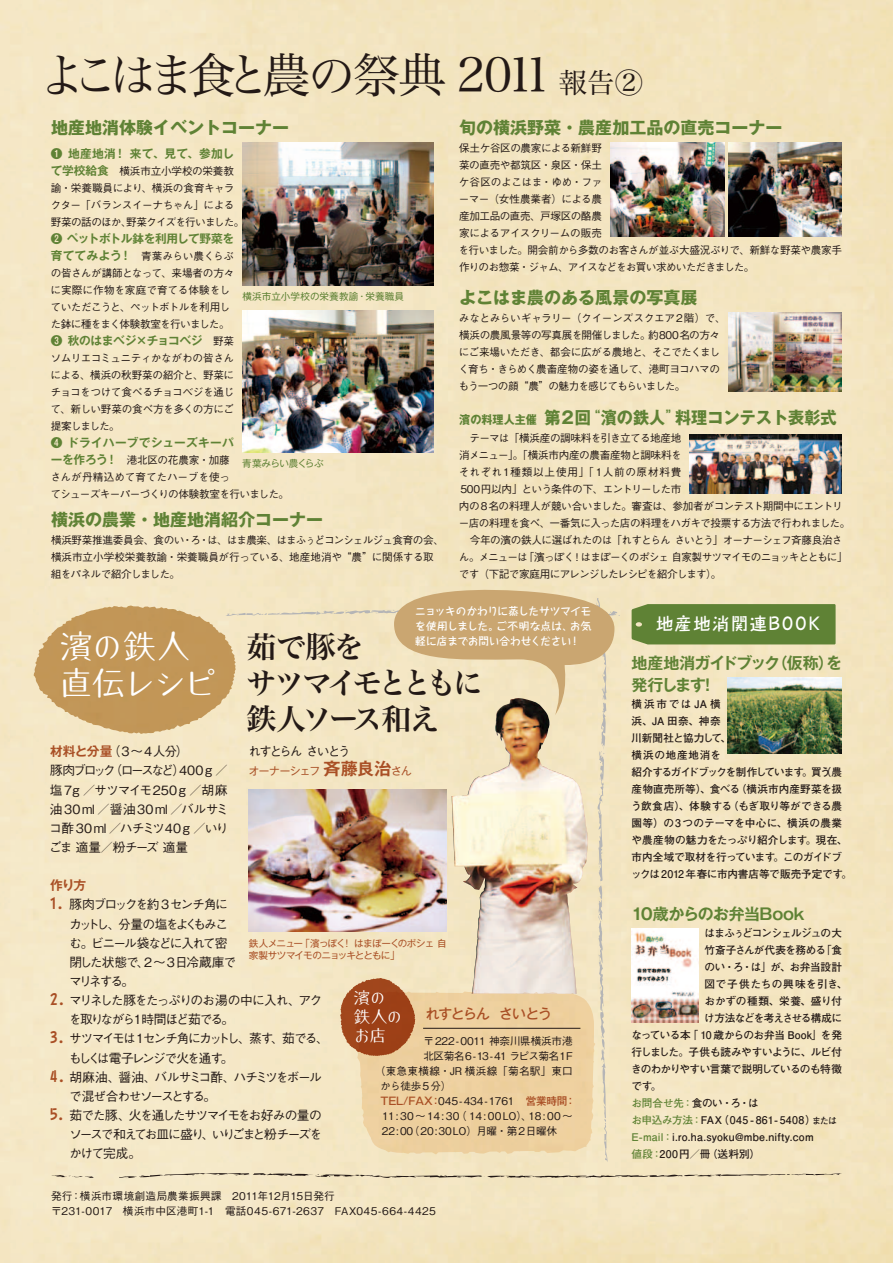
<style>
.page{position:relative;width:893px;height:1263px;background:#f4e5c1}
.page>*{position:absolute;margin:0;border:0;box-sizing:border-box;transform-origin:0 0}
.t1{font:47.85px "Hira Min Pro W3";letter-spacing:-.17em;color:#231916}
.t2{font:34.05px/37.2px "Budo Std L";letter-spacing:-.08em;color:#fff}
.t3{font:29.7px/36.2px "Hira Min Pro W6";letter-spacing:-.105em;color:#231916}
.t4{font:700 16.95px "Gothic MB101 Pro";color:#5f8235}
.t5{font:700 16.95px "Gothic MB101 Pro";color:#5f8235;scale:.95 1}
.t6{font:700 16.95px "Taka Hand Std De";letter-spacing:.1em;color:#fff}
.t7{font:16.95px/19.2px "Budo Std L";letter-spacing:-.075em;color:#fff}
.t8{font:700 15.9px/21.3px "Gothic MB101 Pro De";letter-spacing:-.04em;color:#5f8235}
.t9{font:500 13.8px "Gothic MB101 Pro";letter-spacing:-.075em;color:#a94f25}
.t10{font:500 12.75px "Gothic BBB Pro";letter-spacing:-.12em;color:#231916}
.t11{font:500 12.75px/19.2px "Gothic BBB Pro";letter-spacing:-.045em;color:#231916}
.t12{font:500 12.75px "Gothic BBB Pro";letter-spacing:-.17em;color:#231916}
.t13{font:500 12.75px "Gothic BBB Pro";letter-spacing:-.07em;color:#231916}
.t14{font:700 12.75px "Gothic MB101 Pro De";color:#a94f25}
.t15{font:700 11.7px "Gothic MB101 Pro De";letter-spacing:-.04em;color:#5f8235}
.t16{font:700 11.7px "Gothic MB101 Pro De";letter-spacing:-.035em;color:#5f8235}
.t17{font:700 11.7px "Gothic MB101 Pro De";letter-spacing:.02em;color:#5f8235}
.t18{font:700 11.7px "Gothic MB101 Pro De";letter-spacing:.015em;color:#5f8235}
.t19{font:500 10.65px/17px "Gothic BBB Pro";letter-spacing:-.04em;color:#231916}
.t20{font:700 10.65px/17px "Futo Go B101 Pro";letter-spacing:-.02em;color:#231916}
.t21{font:500 10.65px/14.9px "Gothic BBB Pro";letter-spacing:.025em;color:#231916}
.t22{font:700 10.65px/14.9px "Taka Hand Std De";letter-spacing:-.01em;color:#fff;text-align:justify}
.t23{font:500 10.65px/14.9px "Gothic BBB Pro";letter-spacing:-.015em;color:#231916}
.t24{font:700 10.65px "Futo Go B101 Pro";letter-spacing:-.045em;color:#231916}
.t25{font:700 10.65px "Futo Go B101 Pro";letter-spacing:.02em;color:#231916}
.t26{font:700 10.65px "Futo Go B101 Pro";letter-spacing:.01em;color:#231916}
.t27{font:500 10.65px "Gothic MB101 Pro";letter-spacing:-.02em;color:#a94f25}
.t28{font:700 10.65px "Futo Go B101 Pro";letter-spacing:-.055em;color:#231916}
.t29{font:500 10.65px "Gothic BBB Pro";letter-spacing:-.02em;color:#231916}
.t30{font:700 10.65px "Futo Go B101 Pro";letter-spacing:-.075em;color:#231916}
.t31{font:700 10.65px "Futo Go B101 Pro";letter-spacing:-.065em;color:#231916}
.t32{font:700 10.65px "Futo Go B101 Pro";letter-spacing:.03em;color:#231916}
.t33{font:700 10.65px "Futo Go B101 Pro";letter-spacing:.05em;color:#231916}
.t34{font:10.65px "Gothic MB101 Pro";letter-spacing:-.045em;color:#a94f25}
.t35{font:9.6px/12.8px "Gothic MB101 Pro";letter-spacing:-.085em;color:#a94f25}
.t36{font:9.6px "Gothic MB101 Pro";color:#5f8235}
.t37{font:9.6px "Gothic MB101 Pro";letter-spacing:-.055em;color:#5f8235}
.s1{font-size:27.6px}
.s2{font-family:"Gothic MB101 Pro De";font-weight:700;font-size:11.7px;color:#5f8235}
.s3{font-family:"Gothic BBB Pro";font-weight:500;font-size:10.65px;color:#231916}
.s4{font-size:11.7px}
.s5{font-weight:400}
.s6{font-family:"Gothic MB101 Pro De";font-weight:700;color:#a94f25}
.s7{font-family:"Taka Hand Std";font-weight:700;font-size:14.85px;color:#a94f25}
.s8{font-family:"Gothic MB101 Pro De";font-weight:700;font-size:16.95px}
.s9{font-family:"Gothic BBB Pro";color:#231916}
.s10{color:#5f8235}
.s11{font-size:9px}
</style>
<div class="page">
<svg style="left:51px;top:1175px;width:43px;height:3px"></svg>
<svg style="left:119px;top:1172px;width:723px;height:6px;background:#d1c4a7"></svg>
<div style="left:632px;top:604px;width:204px;height:40px;background:#5f8235"></div>
<img style="left:728px;top:313px;width:114px;height:79px">
<img style="left:690px;top:434px;width:152px;height:60px">
<img style="left:610px;top:142px;width:114px;height:94px">
<img style="left:728px;top:142px;width:114px;height:94px">
<svg style="left:34px;top:584px;width:586px;height:578px;background:#e7d2af"></svg>
<img style="left:727px;top:677px;width:115px;height:77px">
<img style="left:632px;top:928px;width:66px;height:95px">
<img style="left:242px;top:310px;width:192px;height:143px">
<img style="left:242px;top:143px;width:192px;height:142px">
<h1 class="t1" style="left:39px;top:34px;width:606px">よこはま食と農の祭典 2011 <span class="s1">報告②</span></h1>
<h3 class="t4" style="left:51px;top:113px;width:240px">地産地消体験イベントコーナー</h3>
<p class="t17" style="left:51px;top:143px;width:185px">❶ 地産地消！ 来て、見て、参加し</p>
<p class="t19" style="left:50px;top:161px;width:195px"><span class="s2">て学校給食</span>　横浜市立小学校の栄養教諭・栄養職員により、横浜の食育キャラクター「バランスイーナちゃん」による野菜の話のほか、野菜クイズを行いました。</p>
<p class="t15" style="left:51px;top:228px;width:185px">❷ ペットボトル鉢を利用して野菜を</p>
<p class="t19" style="left:51px;top:246px;width:185px"><span class="s2">育ててみよう！</span>　青葉みらい農くらぶの皆さんが講師となって、来場者の方々に実際に作物を家庭で育てる体験をしていただこうと、ペットボトルを利用した鉢に種をまく体験教室を行いました。</p>
<p class="t16" style="left:51px;top:330px;width:185px">❸ 秋のはまベジ×チョコベジ<span class="s3">　野菜</span></p>
<p class="t19" style="left:50px;top:348px;width:185px;text-align:justify">ソムリエコミュニティかながわの皆さんによる、横浜の秋野菜の紹介と、野菜にチョコをつけて食べるチョコベジを通じて、新しい野菜の食べ方を多くの方にご提案しました。</p>
<p class="t18" style="left:51px;top:433px;width:185px">❹ ドライハーブでシューズキーパ</p>
<p class="t19" style="left:50px;top:450px;width:240px"><span class="s2">ーを作ろう！</span>　港北区の花農家・加藤<br>さんが丹精込めて育てたハーブを使っ<br>てシューズキーパーづくりの体験教室を行いました。</p>
<p class="t19" style="left:51px;top:530px;width:395px">横浜野菜推進委員会、食のい・ろ・は、はま農楽、はまふぅどコンシェルジュ食育の会、横浜市立小学校栄養教諭・栄養職員が行っている、地産地消や“農”に関係する取組をパネルで紹介しました。</p>
<p class="t36" style="left:242px;top:288px;width:163px">横浜市立小学校の栄養教諭・栄養職員</p>
<p class="t37" style="left:242px;top:456px;width:83px">青葉みらい農くらぶ</p>
<h3 class="t4" style="left:51px;top:505px;width:274px">横浜の農業・地産地消紹介コーナー</h3>
<h3 class="t4" style="left:459px;top:113px;width:325px">旬の横浜野菜・農産加工品の直売コーナー</h3>
<p class="t19" style="left:459px;top:138px;width:385px">保土ケ谷区の農家による新鮮野<br>菜の直売や都筑区・泉区・保土<br>ケ谷区のよこはま・ゆめ・ファ<br>ーマー（女性農業者）による農<br>産加工品の直売、戸塚区の酪農<br>家によるアイスクリームの販売<br>を行いました。開会前から多数のお客さんが並ぶ大盛況ぶりで、新鮮な野菜や農家手作りのお惣菜・ジャム、アイスなどをお買い求めいただきました。</p>
<h3 class="t4" style="left:459px;top:284px;width:240px">よこはま農のある風景の写真展</h3>
<p class="t19" style="left:458px;top:308px;width:269px">みなとみらいギャラリー（クイーンズスクエア2階）で、横浜の農風景等の写真展を開催しました。約800名の方々にご来場いただき、都会に広がる農地と、そこでたくましく育ち・きらめく農畜産物の姿を通して、港町ヨコハマのもう一つの顔“農”の魅力を感じてもらいました。</p>
<h3 class="t5" style="left:459px;top:403px;width:399px"><span class="s4">濱の料理人主催</span> 第2回<span class="s5">“</span>濱の鉄人<span class="s5">”</span>料理コンテスト表彰式</h3>
<p class="t19" style="left:459px;top:428px;width:393px">　テーマは「横浜産の調味料を引き立てる地産地<br>消メニュー」。「横浜市内産の農畜産物と調味料を<br>それぞれ1種類以上使用」「 1人前の原材料費<br>500円以内」という条件の下、エントリーした市<br>内の8名の料理人が競い合いました。審査は、参加者がコンテスト期間中にエントリー店の料理を食べ、一番気に入った店の料理をハガキで投票する方法で行われました。　今年の濱の鉄人に選ばれたのは「れすとらん さいとう」オーナーシェフ斉藤良治さん。メニューは「濱っぽく！はまぽーくのポシェ 自家製サツマイモのニョッキとともに」です（下記で家庭用にアレンジしたレシピを紹介します）。</p>
<p class="t22" style="left:415px;top:602px;width:178px">ニョッキのかわりに蒸したサツマイモを使用しました。ご不明な点は、お気軽に店までお問い合わせください！</p>
<h2 class="t2" style="left:60px;top:625px;width:159px">濱の鉄人直伝レシピ</h2>
<h3 class="t3" style="left:247px;top:627px;width:238px">茹で豚を<br>サツマイモとともに鉄人ソース和え</h3>
<p class="t11" style="left:49px;top:740px;width:181px"><span class="s6">材料と分量</span>（3〜4人分）<br>豚肉ブロック（ロースなど）400 g ／塩7g ／サツマイモ250g ／胡麻油30ml ／醤油30ml ／バルサミコ酢30 ml ／ハチミツ40 g ／いりごま 適量／粉チーズ 適量</p>
<p class="t14" style="left:50px;top:875px;width:38px">作り方</p>
<p class="t10" style="left:50px;top:894px;width:179px"><span class="s7">1.</span> 豚肉ブロックを約 3センチ角に</p>
<p class="t12" style="left:69px;top:913px;width:160px">カットし、分量の塩をよくもみこ</p>
<p class="t10" style="left:69px;top:933px;width:160px">む。ビニール袋などに入れて密</p>
<p class="t13" style="left:69px;top:952px;width:168px">閉した状態で、2〜3日冷蔵庫で</p>
<p class="t10" style="left:69px;top:971px;width:67px">マリネする。</p>
<p class="t10" style="left:50px;top:990px;width:274px"><span class="s7">2 .</span> マリネした豚をたっぷりのお湯の中に入れ、アク</p>
<p class="t10" style="left:69px;top:1009px;width:167px">を取りながら1時間ほど茹でる。</p>
<p class="t10" style="left:50px;top:1028px;width:280px"><span class="s7">3 .</span> サツマイモは1センチ角にカットし、蒸す、茹でる、</p>
<p class="t10" style="left:69px;top:1047px;width:166px">もしくは電子レンジで火を通す。</p>
<p class="t10" style="left:50px;top:1066px;width:273px"><span class="s7">4 .</span> 胡麻油、醤油、バルサミコ酢、ハチミツをボール</p>
<p class="t10" style="left:69px;top:1086px;width:149px">で混ぜ合わせソースとする。</p>
<p class="t10" style="left:50px;top:1105px;width:273px"><span class="s7">5 .</span> 茹でた豚、火を通したサツマイモをお好みの量の</p>
<p class="t10" style="left:69px;top:1124px;width:255px">ソースで和えてお皿に盛り、いりごまと粉チーズを</p>
<p class="t10" style="left:69px;top:1143px;width:74px">かけて完成。</p>
<p class="t12" style="left:248px;top:741px;width:104px">れすとらん さいとう</p>
<p class="t34" style="left:249px;top:762px;width:165px">オーナーシェフ <span class="s8">斉藤良治</span>さん</p>
<p class="t35" style="left:249px;top:935px;width:200px">鉄人メニュー「濱っぽく！ はまぽーくのポシェ 自家製サツマイモのニョッキとともに」</p>
<h3 class="t7" style="left:354px;top:987px;width:51px">濱の鉄人のお店</h3>
<p class="t9" style="left:426px;top:1002px;width:128px">れすとらん さいとう</p>
<p class="t29" style="left:423px;top:1033px;width:151px">〒222-0011 神奈川県横浜市港</p>
<p class="t19" style="left:424px;top:1046px;width:151px">北区菊名6-13-41 ラピス菊名1F</p>
<p class="t21" style="left:375px;top:1062px;width:200px">（東急東横線・JR 横浜線「菊名駅」東口</p>
<p class="t19" style="left:380px;top:1076px;width:73px">から徒歩5分）</p>
<p class="t27" style="left:380px;top:1092px;width:197px">TEL/FAX：<span class="s9">045-434-1761　</span>営業時間：</p>
<p class="t23" style="left:382px;top:1107px;width:191px">11:30～ 14:30（ 14:00LO）、18:00～<br>22:00（20:30LO）月曜・第2日曜休</p>
<p class="t21" style="left:51px;top:1187px;width:386px">発行：横浜市環境創造局農業振興課　2011年12月15日発行<br>〒231-0017　横浜市中区港町1-1　電話045-671-2637　FAX045-664-4425</p>
<h3 class="t6" style="left:656px;top:611px;width:165px">地産地消関連BOOK</h3>
<h3 class="t8" style="left:631px;top:651px;width:212px">地産地消ガイドブック（仮称）を発行します!</h3>
<p class="t20" style="left:631px;top:694px;width:222px">横浜市ではJA 横<br>浜、JA 田奈、神奈<br>川新聞社と協力して、<br>横浜の地産地消を<br>紹介するガイドブックを制作しています。買う（農産物直売所等）、食べる（横浜市内産野菜を扱う飲食店）、体験する（もぎ取り等ができる農園等）の3つのテーマを中心に、横浜の農業や農産物の魅力をたっぷり紹介します。現在、市内全域で取材を行っています。このガイドブックは2012 年春に市内書店等で販売予定です。</p>
<h3 class="t8" style="left:631px;top:902px;width:175px">10歳からのお弁当Book</h3>
<p class="t30" style="left:704px;top:925px;width:139px">はまふぅどコンシェルジュの大</p>
<p class="t24" style="left:704px;top:942px;width:139px">竹斎子さんが代表を務める「食</p>
<p class="t20" style="left:704px;top:957px;width:139px">のい・ろ・は」が、お弁当設計</p>
<p class="t33" style="left:704px;top:976px;width:145px">図で子供たちの興味を引き、</p>
<p class="t20" style="left:704px;top:991px;width:139px">おかずの種類、栄養、盛り付</p>
<p class="t31" style="left:704px;top:1010px;width:139px">け方法などを考えさせる構成に</p>
<p class="t20" style="left:631px;top:1025px;width:212px">なっている本「 10 歳からのお弁当 Book」を発</p>
<p class="t24" style="left:631px;top:1044px;width:212px">行しました。子供も読みやすいように、ルビ付</p>
<p class="t28" style="left:631px;top:1061px;width:212px">きのわかりやすい言葉で説明しているのも特徴</p>
<p class="t20" style="left:631px;top:1076px;width:31px">です。</p>
<p class="t20" style="left:631px;top:1093px;width:129px"><span class="s10">お問合せ先：</span>食のい・ろ・は</p>
<p class="t26" style="left:631px;top:1112px;width:207px"><span class="s10">お申込み方法：</span>FAX（045 - 861- 5408）<span class="s11">または</span></p>
<p class="t25" style="left:632px;top:1129px;width:184px"><span class="s10">E-mail：</span>i.ro.ha.syoku@mbe.nifty.com</p>
<p class="t32" style="left:632px;top:1146px;width:131px"><span class="s10">値段：</span>200円／冊（送料別）</p>
</div>
